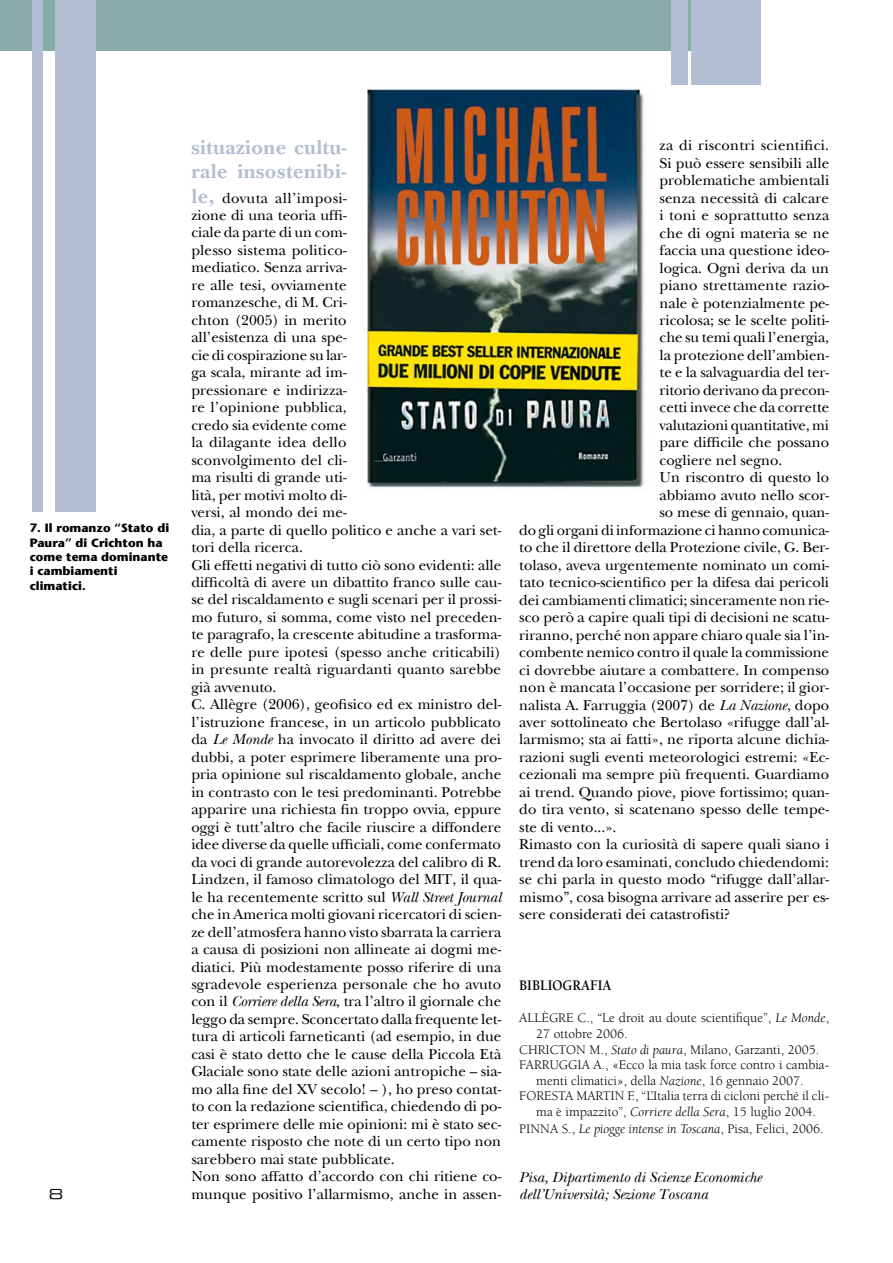
<style>
.page{position:relative;width:893px;height:1263px;background:#fff}
.page>*{position:absolute;margin:0;border:0;box-sizing:border-box;transform-origin:0 0}
.t1{font:700 21px/24.2px "New Baskerville";letter-spacing:.02em;color:#b4bed2}
.t2{font:15px/17.5px "New Baskerville";color:#000}
.t3{font:italic 15px/17.2px "New Baskerville";color:#000}
.t4{font:700 15px "Berkeley";color:#000;scale:.9 1}
.t5{font:13.5px "Berkeley";color:#000}
.t6{font:700 12px/14.4px "Stone Sans";color:#000}
.s1{font-weight:700;font-size:21px;color:#b4bed2}
.s2{font-style:italic}
</style>
<div class="page">
<div style="left:0;top:0;width:755px;height:51px;background:#89aba7"></div>
<div style="left:691px;top:0;width:70px;height:85px;background:#b4bed2"></div>
<div style="left:672px;top:0;width:16px;height:85px;background:#b4bed2"></div>
<img style="left:366px;top:89px;width:278px;height:401px">
<div style="left:32px;top:0;width:11px;height:512px;background:#b4bed2"></div>
<div style="left:56px;top:0;width:40px;height:512px;background:#b4bed2"></div>
<p class="t6" style="left:30px;top:521px;width:141px">7. Il romanzo “Stato di<br>Paura” di Crichton ha come tema dominante i cambiamenti climatici.</p>
<h1 class="t1" style="left:191px;top:135px;width:157px">situazione cultu&shy;rale insostenibi-</h1>
<p class="t2" style="left:191px;top:189px;width:311px"><span class="s1">le,</span> dovuta all’imposi-<br>zione di una teoria uffi-<br>ciale da parte di un com-<br>plesso sistema politico-<br>mediatico. Senza arriva-<br>re alle tesi, ovviamente<br>romanzesche, di M. Cri-<br>chton (2005) in merito<br>all’esistenza di una spe-<br>cie di cospirazione su lar-<br>ga scala, mirante ad im-<br>pressionare e indirizza-<br>re l’opinione pubblica,<br>credo sia evidente come<br>la dilagante idea dello<br>sconvolgimento del cli-<br>ma risulti di grande uti-<br>lità, per motivi molto di-<br>versi, al mondo dei me-<br>dia, a parte di quello politico e anche a vari set&shy;tori della ricerca.<br>Gli effetti negativi di tutto ciò sono evidenti: alle difficoltà di avere un dibattito franco sulle cau&shy;se del riscaldamento e sugli scenari per il prossi&shy;mo futuro, si somma, come visto nel preceden&shy;te paragrafo, la crescente abitudine a trasforma&shy;re delle pure ipotesi (spesso anche criticabili) in presunte realtà riguardanti quanto sarebbe già avvenuto.<br>C. Allègre (2006), geofisico ed ex ministro del&shy;l’istruzione francese, in un articolo pubblicato da <span class="s2">Le Monde</span> ha invocato il diritto ad avere dei dubbi, a poter esprimere liberamente una pro&shy;pria opinione sul riscaldamento globale, anche in contrasto con le tesi predominanti. Potrebbe apparire una richiesta fin troppo ovvia, eppure oggi è tutt’altro che facile riuscire a diffondere idee diverse da quelle ufficiali, come confermato da voci di grande autorevolezza del calibro di R.<br>Lindzen, il famoso climatologo del MIT, il qua&shy;le ha recentemente scritto sul <span class="s2">Wall Street Journal </span>che in America molti giovani ricercatori di scien&shy;ze dell’atmosfera hanno visto sbarrata la carriera a causa di posizioni non allineate ai dogmi me&shy;diatici. Più modestamente posso riferire di una sgradevole esperienza personale che ho avuto con il <span class="s2">Corriere della Sera</span>, tra l’altro il giornale che leggo da sempre. Sconcertato dalla frequente let&shy;tura di articoli farneticanti (ad esempio, in due casi è stato detto che le cause della Piccola Età Glaciale sono state delle azioni antropiche – sia&shy;mo alla fine del XV secolo! – ), ho preso contat&shy;to con la redazione scientifica, chiedendo di po&shy;ter esprimere delle mie opinioni: mi è stato sec&shy;camente risposto che note di un certo tipo non sarebbero mai state pubblicate.<br>Non sono affatto d’accordo con chi ritiene co&shy;munque positivo l’allarmismo, anche in assen-</p>
<p class="t2" style="left:659px;top:136px;width:171px">za di riscontri scientifici.</p>
<p class="t2" style="left:659px;top:154px;width:171px">Si può essere sensibili alle</p>
<p class="t2" style="left:659px;top:171px;width:171px">problematiche ambientali</p>
<p class="t2" style="left:659px;top:189px;width:171px">senza necessità di calcare</p>
<p class="t2" style="left:659px;top:206px;width:171px">i toni e soprattutto senza</p>
<p class="t2" style="left:659px;top:224px;width:171px">che di ogni materia se ne</p>
<p class="t2" style="left:659px;top:241px;width:171px">faccia una questione ideo-</p>
<p class="t2" style="left:659px;top:259px;width:171px">logica. Ogni deriva da un</p>
<p class="t2" style="left:659px;top:276px;width:171px">piano strettamente razio-</p>
<p class="t2" style="left:659px;top:294px;width:171px">nale è potenzialmente pe-</p>
<p class="t2" style="left:659px;top:311px;width:171px">ricolosa; se le scelte politi-</p>
<p class="t2" style="left:659px;top:329px;width:171px">che su temi quali l’energia,</p>
<p class="t2" style="left:659px;top:346px;width:171px">la protezione dell’ambien-</p>
<p class="t2" style="left:659px;top:364px;width:171px">te e la salvaguardia del ter-</p>
<p class="t2" style="left:659px;top:381px;width:171px">ritorio derivano da precon-</p>
<p class="t2" style="left:659px;top:399px;width:171px">cetti invece che da corrette</p>
<p class="t2" style="left:659px;top:416px;width:171px">valutazioni quantitative, mi</p>
<p class="t2" style="left:659px;top:434px;width:171px">pare difficile che possano</p>
<p class="t2" style="left:659px;top:451px;width:124px">cogliere nel segno.</p>
<p class="t2" style="left:659px;top:468px;width:171px">Un riscontro di questo lo</p>
<p class="t2" style="left:659px;top:486px;width:171px">abbiamo avuto nello scor-</p>
<p class="t2" style="left:659px;top:503px;width:171px">so mese di gennaio, quan-</p>
<p class="t2" style="left:519px;top:521px;width:311px">do gli organi di informazione ci hanno comunica-</p>
<p class="t2" style="left:519px;top:538px;width:311px">to che il direttore della Protezione civile, G. Ber-</p>
<p class="t2" style="left:519px;top:556px;width:311px">tolaso, aveva urgentemente nominato un comi-</p>
<p class="t2" style="left:519px;top:573px;width:311px">tato tecnico-scientifico per la difesa dai pericoli</p>
<p class="t2" style="left:519px;top:591px;width:311px">dei cambiamenti climatici; sinceramente non rie-</p>
<p class="t2" style="left:519px;top:608px;width:311px">sco però a capire quali tipi di decisioni ne scatu-</p>
<p class="t2" style="left:519px;top:626px;width:311px">riranno, perché non appare chiaro quale sia l’in-</p>
<p class="t2" style="left:519px;top:643px;width:311px">combente nemico contro il quale la commissione</p>
<p class="t2" style="left:519px;top:661px;width:311px">ci dovrebbe aiutare a combattere. In compenso</p>
<p class="t2" style="left:519px;top:678px;width:311px">non è mancata l’occasione per sorridere; il gior-</p>
<p class="t2" style="left:519px;top:696px;width:311px">nalista A. Farruggia (2007) de <span class="s2">La Nazione</span>, dopo</p>
<p class="t2" style="left:519px;top:713px;width:311px">aver sottolineato che Bertolaso «rifugge dall’al-</p>
<p class="t2" style="left:519px;top:731px;width:311px">larmismo; sta ai fatti», ne riporta alcune dichia-</p>
<p class="t2" style="left:519px;top:748px;width:311px">razioni sugli eventi meteorologici estremi: «Ec-</p>
<p class="t2" style="left:519px;top:766px;width:311px">cezionali ma sempre più frequenti. Guardiamo</p>
<p class="t2" style="left:519px;top:783px;width:311px">ai trend. Quando piove, piove fortissimo; quan-</p>
<p class="t2" style="left:519px;top:801px;width:311px">do tira vento, si scatenano spesso delle tempe-</p>
<p class="t2" style="left:519px;top:818px;width:99px">ste di vento...».</p>
<p class="t2" style="left:519px;top:835px;width:311px">Rimasto con la curiosità di sapere quali siano i</p>
<p class="t2" style="left:519px;top:853px;width:311px">trend da loro esaminati, concludo chiedendomi:</p>
<p class="t2" style="left:519px;top:870px;width:311px">se chi parla in questo modo “rifugge dall’allar-</p>
<p class="t2" style="left:519px;top:888px;width:311px">mismo”, cosa bisogna arrivare ad asserire per es-</p>
<p class="t2" style="left:519px;top:905px;width:212px">sere considerati dei catastrofisti?</p>
<p class="t4" style="left:519px;top:977px;width:104px">BIBLIOGRAFIA</p>
<p class="t5" style="left:519px;top:1011px;width:311px">ALLÈGRE C., “Le droit au doute scientifique”, <span class="s2">Le Monde</span>,</p>
<p class="t5" style="left:536px;top:1026px;width:93px">27 ottobre 2006.</p>
<p class="t5" style="left:519px;top:1042px;width:301px">CHRICTON M., <span class="s2">Stato di paura</span>, Milano, Garzanti, 2005.</p>
<p class="t5" style="left:519px;top:1058px;width:311px">FARRUGGIA A., «Ecco la mia task force contro i cambia-</p>
<p class="t5" style="left:536px;top:1073px;width:269px">menti climatici», della <span class="s2">Nazione</span>, 16 gennaio 2007.</p>
<p class="t5" style="left:519px;top:1089px;width:311px">FORESTA MARTIN F., “L’Italia terra di cicloni perché il cli-</p>
<p class="t5" style="left:536px;top:1104px;width:281px">ma è impazzito”, <span class="s2">Corriere della Sera</span>, 15 luglio 2004.</p>
<p class="t5" style="left:519px;top:1121px;width:306px">PINNA S., <span class="s2">Le piogge intense in Toscana</span>, Pisa, Felici, 2006.</p>
<p class="t3" style="left:519px;top:1168px;width:244px">Pisa, Dipartimento di Scienze Economiche dell’Università; Sezione Toscana</p>
</div>
